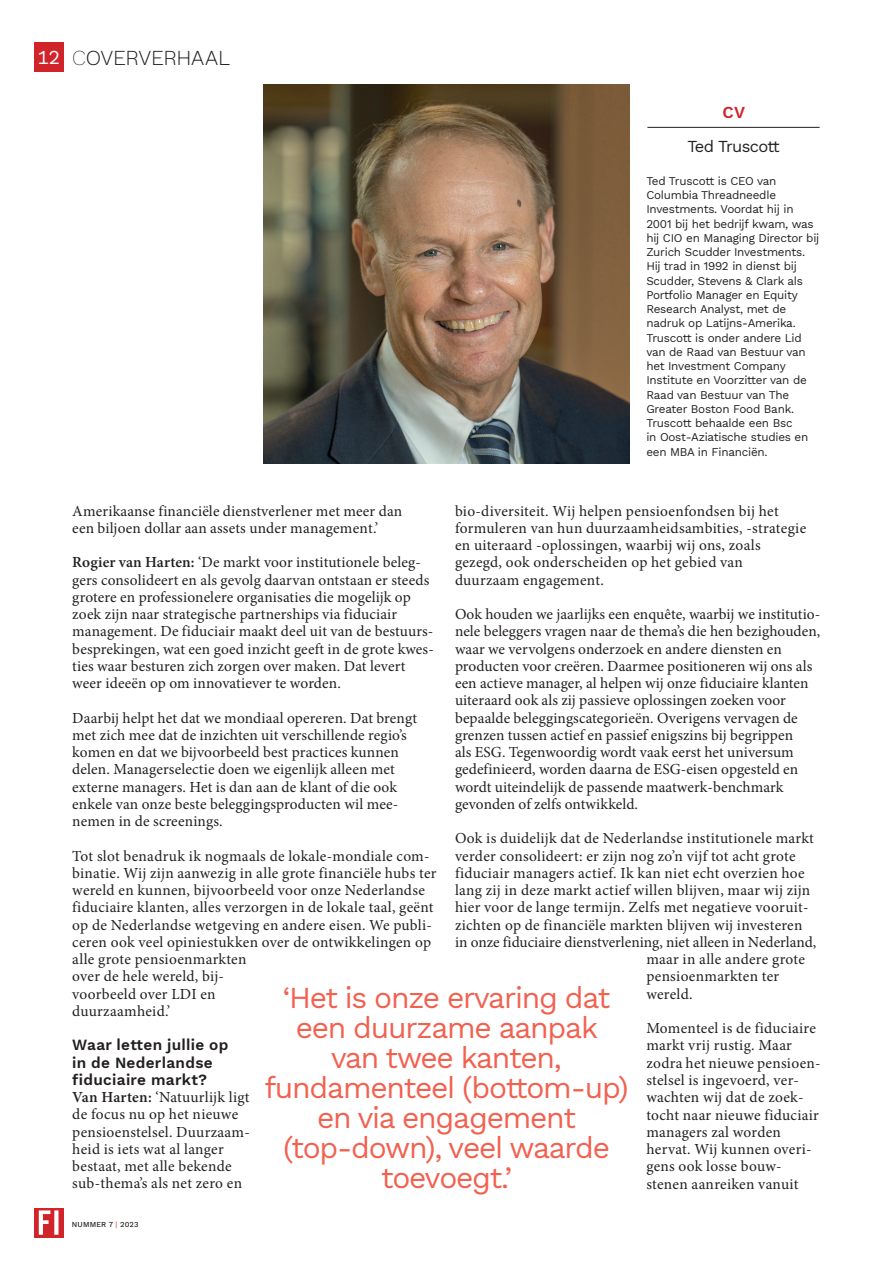
<style>
.page{position:relative;width:893px;height:1263px;background:#fff}
.page>*{position:absolute;margin:0;border:0;box-sizing:border-box;transform-origin:0 0}
.t1{font:30px/30px "Work Sans";letter-spacing:-.04em;color:#f16150;text-align:center}
.t2{font:300 21px "Work Sans";letter-spacing:-.015em;color:#231f20}
.t3{font:19.5px "Work Sans";color:#fff}
.t4{font:16.5px "Work Sans";letter-spacing:-.04em;color:#231f20}
.t5{font:600 16.5px "Work Sans";color:#d1232a}
.t6{font:15.3px/17.2px "Minion Pro";letter-spacing:.01em;color:#231f20}
.t7{font:600 15.3px/17.2px "Work Sans";letter-spacing:.02em;color:#231f20}
.t8{font:11.7px/14.2px "Work Sans";letter-spacing:-.02em;color:#231f20}
.t9{font:500 7.5px "Work Sans";letter-spacing:.02em;color:#231f20}
.s1{font-weight:200}
.s2{font-weight:600}
.s3{font-weight:400;color:#d1232a}
</style>
<div class="page">
<svg style="left:34px;top:1208px;width:30px;height:29px"></svg>
<svg style="left:39px;top:1210px;width:19px;height:25px"></svg>
<hr style="left:647px;top:127px;width:173px;height:1px;background:#231f20">
<img style="left:264px;top:84px;width:365px;height:380px">
<div style="left:34px;top:43px;width:30px;height:29px;background:#d1232a"></div>
<p class="t3" style="left:38px;top:43px;width:24px">12</p>
<h2 class="t2" style="left:72px;top:42px;width:159px"><span class="s1">C</span>OVERVERHAAL</h2>
<p class="t5" style="left:722px;top:100px;width:24px">CV</p>
<p class="t4" style="left:687px;top:134px;width:94px">Ted Truscott</p>
<p class="t8" style="left:646px;top:173px;width:174px">Ted Truscott is CEO van<br>Columbia Threadneedle<br>Investments. Voordat hij in<br>2001 bij het bedrijf kwam, was hij CIO en Managing Director bij<br>Zurich Scudder Investments.<br>Hij trad in 1992 in dienst bij<br>Scudder, Stevens &amp; Clark als<br>Portfolio Manager en Equity<br>Research Analyst, met de nadruk op Latijns-Amerika.<br>Truscott is onder andere Lid van de Raad van Bestuur van het Investment Company<br>Institute en Voorzitter van de<br>Raad van Bestuur van The<br>Greater Boston Food Bank.<br>Truscott behaalde een Bsc<br>in Oost-Aziatische studies en een MBA in Financiën.</p>
<p class="t6" style="left:72px;top:502px;width:331px">Amerikaanse financiële dienstverlener met meer dan een biljoen dollar aan assets under management.’</p>
<p class="t6" style="left:72px;top:554px;width:363px"><span class="s2">Rogier van Harten:</span> ‘De markt voor institutionele beleg&shy;gers consolideert en als gevolg daarvan ontstaan er steeds grotere en professionelere organisaties die mogelijk op zoek zijn naar strategische partnerships via fiduciair management. De fiduciair maakt deel uit van de bestuurs&shy;besprekingen, wat een goed inzicht geeft in de grote kwes&shy;ties waar besturen zich zorgen over maken. Dat levert weer ideeën op om innovatiever te worden.</p>
<p class="t6" style="left:72px;top:709px;width:346px">Daarbij helpt het dat we mondiaal opereren. Dat brengt met zich mee dat de inzichten uit verschillende regio’s komen en dat we bijvoorbeeld best practices kunnen delen. Managerselectie doen we eigenlijk alleen met externe managers. Het is dan aan de klant of die ook enkele van onze beste beleggingsproducten wil mee&shy;nemen in de screenings.</p>
<p class="t6" style="left:72px;top:847px;width:366px">Tot slot benadruk ik nogmaals de lokale-mondiale com&shy;binatie. Wij zijn aanwezig in alle grote financiële hubs ter wereld en kunnen, bijvoorbeeld voor onze Nederlandse fiduciaire klanten, alles verzorgen in de lokale taal, geënt op de Nederlandse wetgeving en andere eisen. We publi&shy;ceren ook veel opiniestukken over de ontwikkelingen op alle grote pensioenmarkten<br>over de hele wereld, bij-<br>voorbeeld over LDI en<br>duurzaamheid.’</p>
<p class="t7" style="left:72px;top:1036px;width:158px">Waar letten jullie op in de Nederlandse fiduciaire markt?</p>
<p class="t6" style="left:72px;top:1089px;width:179px"><span class="s2">Van Harten:</span> ‘Natuurlijk ligt de focus nu op het nieuwe pensioenstelsel. Duurzaam&shy;heid is iets wat al langer bestaat, met alle bekende sub-thema’s als net zero en</p>
<p class="t6" style="left:455px;top:502px;width:353px">bio-diversiteit. Wij helpen pensioenfondsen bij het formuleren van hun duurzaamheidsambities, -strategie en uiteraard -oplossingen, waarbij wij ons, zoals gezegd, ook onderscheiden op het gebied van duurzaam engagement.</p>
<p class="t6" style="left:455px;top:606px;width:367px">Ook houden we jaarlijks een enquête, waarbij we institutio&shy;nele beleggers vragen naar de thema’s die hen bezighouden, waar we vervolgens onderzoek en andere diensten en producten voor creëren. Daarmee positioneren wij ons als een actieve manager, al helpen wij onze fiduciaire klanten uiteraard ook als zij passieve oplossingen zoeken voor bepaalde beleggingscategorieën. Overigens vervagen de grenzen tussen actief en passief enigszins bij begrippen<br>als ESG. Tegenwoordig wordt vaak eerst het universum gedefinieerd, worden daarna de ESG-eisen opgesteld en wordt uiteindelijk de passende maatwerk-benchmark gevonden of zelfs ontwikkeld.</p>
<p class="t6" style="left:455px;top:830px;width:360px">Ook is duidelijk dat de Nederlandse institutionele markt</p>
<p class="t6" style="left:455px;top:847px;width:342px">verder consolideert: er zijn nog zo’n vijf tot acht grote</p>
<p class="t6" style="left:455px;top:864px;width:351px">fiduciair managers actief. Ik kan niet echt overzien hoe</p>
<p class="t6" style="left:455px;top:882px;width:357px">lang zij in deze markt actief willen blijven, maar wij zijn</p>
<p class="t6" style="left:455px;top:899px;width:355px">hier voor de lange termijn. Zelfs met negatieve vooruit-</p>
<p class="t6" style="left:455px;top:916px;width:349px">zichten op de financiële markten blijven wij investeren</p>
<p class="t6" style="left:455px;top:933px;width:363px">in onze fiduciaire dienstverlening, niet alleen in Nederland,</p>
<p class="t6" style="left:646px;top:951px;width:160px">maar in alle andere grote</p>
<p class="t6" style="left:646px;top:968px;width:134px">pensioenmarkten ter</p>
<p class="t6" style="left:646px;top:985px;width:48px">wereld.</p>
<p class="t6" style="left:646px;top:1020px;width:176px">Momenteel is de fiduciaire markt vrij rustig. Maar zodra het nieuwe pensioen&shy;stelsel is ingevoerd, ver&shy;wachten wij dat de zoek&shy;tocht naar nieuwe fiduciair managers zal worden hervat. Wij kunnen overi&shy;gens ook losse bouw&shy;stenen aanreiken vanuit</p>
<h1 class="t1" style="left:264px;top:982px;width:366px">‘Het is onze ervaring dat een duurzame aanpak<br>van twee kanten, fundamenteel (bottom-up) en via engagement (top-down), veel waarde toevoegt.’</h1>
<p class="t9" style="left:72px;top:1219px;width:68px">NUMMER 7 <span class="s3">|</span> 2023</p>
</div>
